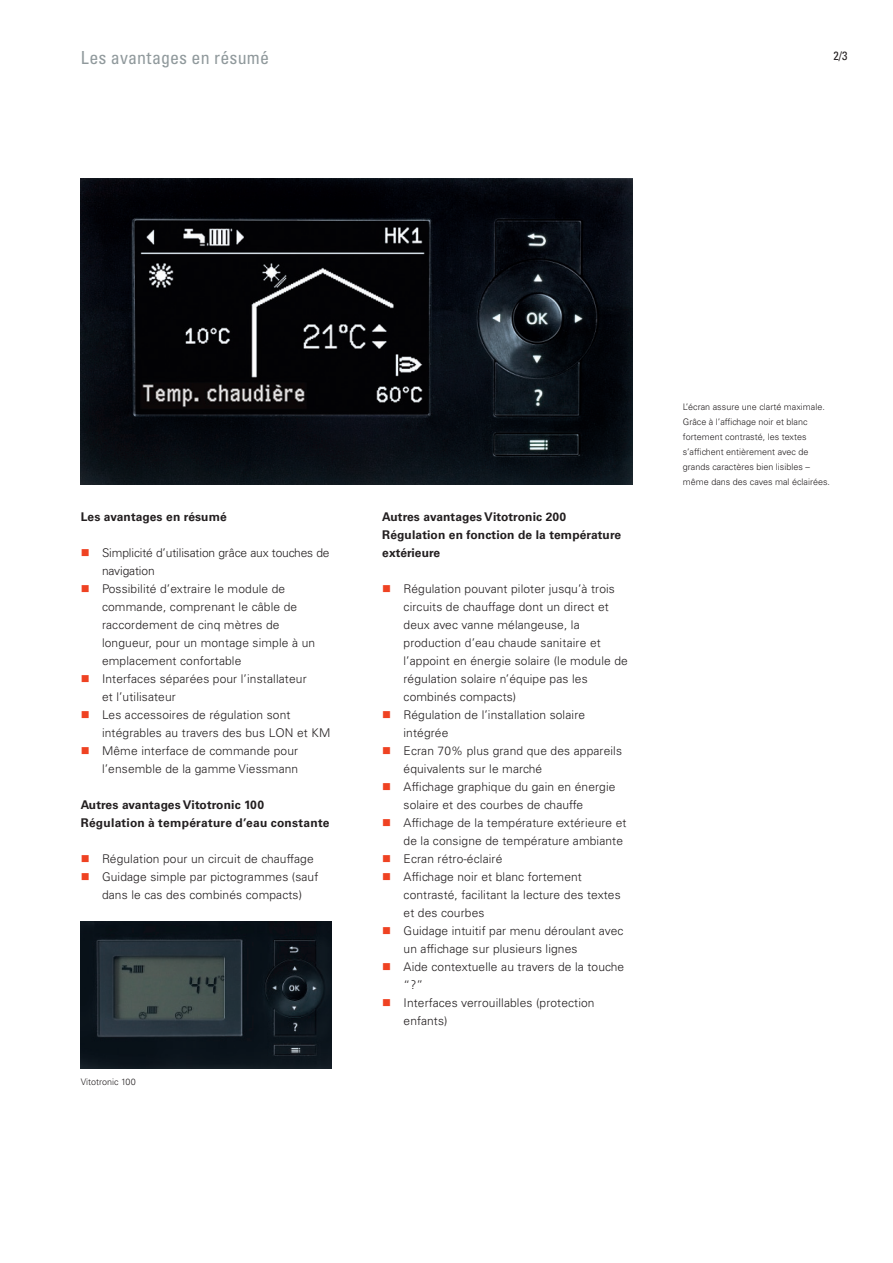
<style>
.page{position:relative;width:893px;height:1263px;background:#fff}
.page>*{position:absolute;margin:0;border:0;box-sizing:border-box;transform-origin:0 0}
.t1{font:condensed 18px "Univers LT Std";letter-spacing:.01em;color:#90999c}
.t2{font:300 12px/18px "Univers LT Std";letter-spacing:.01em;color:#231f20}
.t3{font:700 12px/18px "Univers LT Std";letter-spacing:.01em;color:#231f20}
.t4{font:300 12px/18px "Univers LT Std";letter-spacing:-.01em;color:#231f20}
.t5{font:condensed 12px "Univers LT Std";color:#231f20}
.t6{font:300 9px/15px "Univers LT Std";color:#231f20}
.s1{color:#ef4222}
</style>
<div class="page">
<img style="left:81px;top:179px;width:552px;height:306px">
<img style="left:81px;top:922px;width:251px;height:146px">
<h1 class="t1" style="left:81px;top:46px;width:190px">Les avantages en résumé</h1>
<p class="t5" style="left:833px;top:48px;width:15px">2/3</p>
<p class="t3" style="left:81px;top:507px;width:148px">Les avantages en résumé</p>
<p class="t4" style="left:102px;top:543px;width:229px;text-indent:-21px"><span class="s1">■</span> Simplicité d’utilisation grâce aux touches de navigation</p>
<p class="t2" style="left:102px;top:579px;width:215px;text-indent:-21px"><span class="s1">■</span> Possibilité d’extraire le module de commande, comprenant le câble de raccordement de cinq mètres de longueur, pour un montage simple à un emplacement confortable</p>
<p class="t2" style="left:102px;top:669px;width:206px;text-indent:-21px"><span class="s1">■</span> Interfaces séparées pour l’installateur et l’utilisateur</p>
<p class="t2" style="left:102px;top:705px;width:230px;text-indent:-21px"><span class="s1">■</span> Les accessoires de régulation sont intégrables au travers des bus LON et KM</p>
<p class="t2" style="left:81px;top:741px;width:219px;text-align:right"><span class="s1">■</span> Même interface de commande pour l’ensemble de la gamme Viessmann</p>
<p class="t3" style="left:81px;top:795px;width:250px">Autres avantages Vitotronic 100<br>Régulation à température d’eau constante</p>
<p class="t2" style="left:81px;top:849px;width:234px"><span class="s1">■</span> Régulation pour un circuit de chauffage</p>
<p class="t2" style="left:81px;top:867px;width:239px;text-align:center"><span class="s1">■</span> Guidage simple par pictogrammes (sauf dans le cas des combinés compacts)</p>
<p class="t6" style="left:81px;top:1074px;width:57px">Vitotronic 100</p>
<p class="t3" style="left:382px;top:507px;width:240px">Autres avantages Vitotronic 200<br>Régulation en fonction de la température extérieure</p>
<p class="t2" style="left:404px;top:579px;width:226px;text-indent:-21px"><span class="s1">■</span> Régulation pouvant piloter jusqu’à trois circuits de chauffage dont un direct et deux avec vanne mélangeuse, la production d’eau chaude sanitaire et l’appoint en énergie solaire (le module de régulation solaire n’équipe pas les combinés compacts)</p>
<p class="t2" style="left:404px;top:705px;width:183px;text-indent:-21px"><span class="s1">■</span> Régulation de l’installation solaire intégrée</p>
<p class="t2" style="left:404px;top:741px;width:220px;text-indent:-21px"><span class="s1">■</span> Ecran 70% plus grand que des appareils équivalents sur le marché</p>
<p class="t2" style="left:404px;top:777px;width:213px;text-indent:-21px"><span class="s1">■</span> Affichage graphique du gain en énergie solaire et des courbes de chauffe</p>
<p class="t2" style="left:382px;top:813px;width:246px;text-align:right"><span class="s1">■</span> Affichage de la température extérieure et de la consigne de température ambiante</p>
<p class="t2" style="left:382px;top:849px;width:122px"><span class="s1">■</span> Ecran rétro-éclairé</p>
<p class="t2" style="left:404px;top:867px;width:219px;text-indent:-21px"><span class="s1">■</span> Affichage noir et blanc fortement contrasté, facilitant la lecture des textes et des courbes</p>
<p class="t2" style="left:404px;top:921px;width:221px;text-indent:-21px"><span class="s1">■</span> Guidage intuitif par menu déroulant avec un affichage sur plusieurs lignes</p>
<p class="t2" style="left:404px;top:957px;width:222px;text-indent:-21px"><span class="s1">■</span> Aide contextuelle au travers de la touche “?”</p>
<p class="t2" style="left:404px;top:993px;width:193px;text-indent:-21px"><span class="s1">■</span> Interfaces verrouillables (protection enfants)</p>
<p class="t6" style="left:683px;top:400px;width:149px">L’écran assure une clarté maximale.<br>Grâce à l’affichage noir et blanc fortement contrasté, les textes s’affichent entièrement avec de grands caractères bien lisibles – même dans des caves mal éclairées.</p>
</div>
